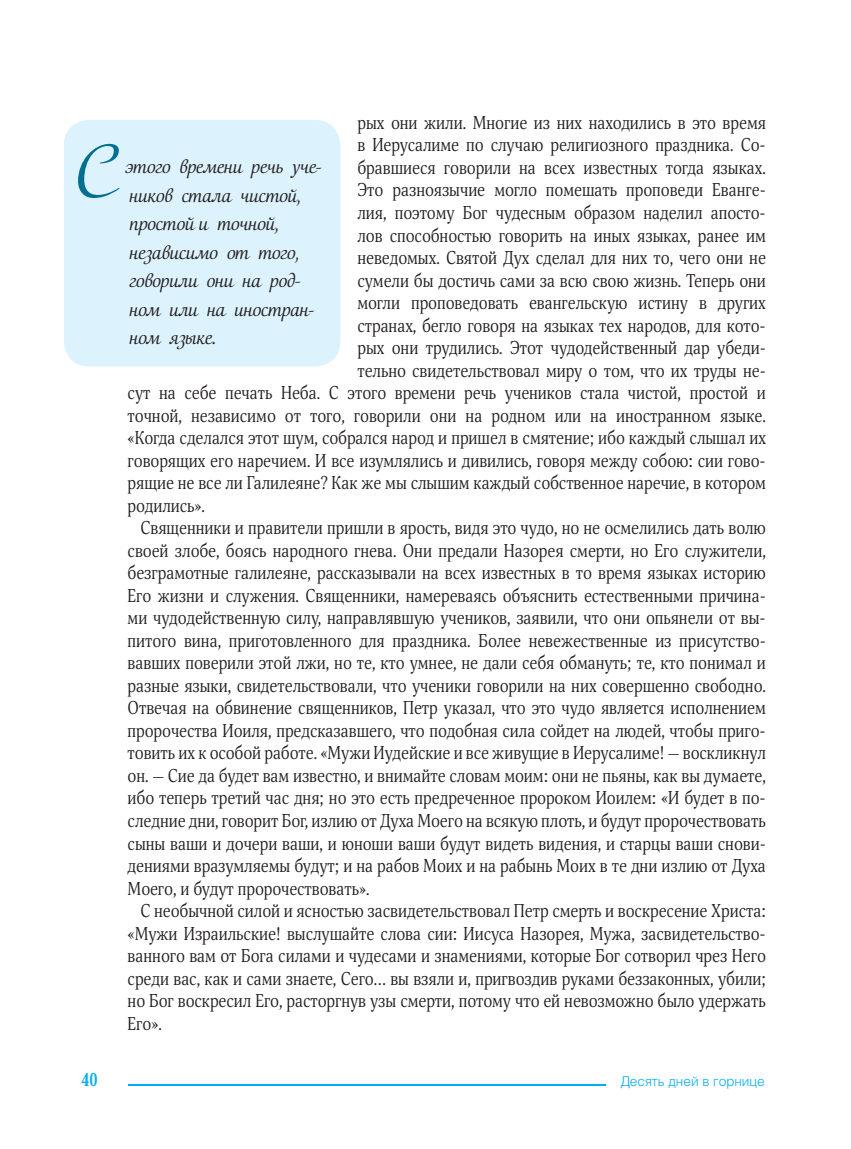
<style>
.page{position:relative;width:851px;height:1149px;background:#fff}
.page>*{position:absolute;margin:0;border:0;box-sizing:border-box;transform-origin:0 0}
.t1{font:68.4px "Orbi Calligraphic Three";color:#006f92}
.t2{font:condensed 18px "Orbi";color:#231f20}
.t3{font:18px/28.5px "Orbi Calligraphic One";letter-spacing:-.02em;color:#231f20}
.t4{font:700 condensed 18px "Orbi";color:#00aeef}
.t5{font:300 13.5px "Helios";color:#00aeef}
</style>
<div class="page">
<hr style="left:128px;top:1083px;width:477px;height:2px;background:#00aeef">
<div style="left:64px;top:120px;width:276px;height:246px;background:#dcf2fc;border-radius:26px"></div>
<p class="t2" style="left:357px;top:111px;width:410px">рых они жили. Многие из них находились в это время</p>
<p class="t2" style="left:357px;top:133px;width:410px">в Иерусалиме по случаю религиозного праздника. Со-</p>
<p class="t2" style="left:357px;top:156px;width:410px">бравшиеся говорили на всех известных тогда языках.</p>
<p class="t2" style="left:357px;top:178px;width:410px">Это разноязычие могло помешать проповеди Еванге-</p>
<p class="t2" style="left:357px;top:201px;width:410px">лия, поэтому Бог чудесным образом наделил апосто-</p>
<p class="t2" style="left:357px;top:223px;width:410px">лов способностью говорить на иных языках, ранее им</p>
<p class="t2" style="left:357px;top:246px;width:410px">неведомых. Святой Дух сделал для них то, чего они не</p>
<p class="t2" style="left:357px;top:268px;width:410px">сумели бы достичь сами за всю свою жизнь. Теперь они</p>
<p class="t2" style="left:357px;top:291px;width:410px">могли проповедовать евангельскую истину в других</p>
<p class="t2" style="left:357px;top:313px;width:410px">странах, бегло говоря на языках тех народов, для кото-</p>
<p class="t2" style="left:357px;top:336px;width:410px">рых они трудились. Этот чудодейственный дар убеди-</p>
<p class="t2" style="left:357px;top:358px;width:410px">тельно свидетельствовал миру о том, что их труды не-</p>
<p class="t2" style="left:128px;top:381px;width:639px">сут на себе печать Неба. С этого времени речь учеников стала чистой, простой и</p>
<p class="t2" style="left:128px;top:403px;width:639px">точной, независимо от того, говорили они на родном или на иностранном языке.</p>
<p class="t2" style="left:128px;top:426px;width:639px">«Когда сделался этот шум, собрался народ и пришел в смятение; ибо каждый слышал их</p>
<p class="t2" style="left:128px;top:448px;width:639px">говорящих его наречием. И все изумлялись и дивились, говоря между собою: сии гово-</p>
<p class="t2" style="left:128px;top:471px;width:639px">рящие не все ли Галилеяне? Как же мы слышим каждый собственное наречие, в котором</p>
<p class="t2" style="left:128px;top:493px;width:79px">родились».</p>
<p class="t2" style="left:140px;top:516px;width:627px">Священники и правители пришли в ярость, видя это чудо, но не осмелились дать волю</p>
<p class="t2" style="left:128px;top:538px;width:639px">своей злобе, боясь народного гнева. Они предали Назорея смерти, но Его служители,</p>
<p class="t2" style="left:128px;top:561px;width:639px">безграмотные галилеяне, рассказывали на всех известных в то время языках историю</p>
<p class="t2" style="left:128px;top:583px;width:639px">Его жизни и служения. Священники, намереваясь объяснить естественными причина-</p>
<p class="t2" style="left:128px;top:606px;width:639px">ми чудодейственную силу, направлявшую учеников, заявили, что они опьянели от вы-</p>
<p class="t2" style="left:128px;top:628px;width:639px">питого вина, приготовленного для праздника. Более невежественные из присутство-</p>
<p class="t2" style="left:128px;top:651px;width:639px">вавших поверили этой лжи, но те, кто умнее, не дали себя обмануть; те, кто понимал и</p>
<p class="t2" style="left:128px;top:673px;width:639px">разные языки, свидетельствовали, что ученики говорили на них совершенно свободно.</p>
<p class="t2" style="left:128px;top:696px;width:639px">Отвечая на обвинение священников, Петр указал, что это чудо является исполнением</p>
<p class="t2" style="left:128px;top:718px;width:639px">пророчества Иоиля, предсказавшего, что подобная сила сойдет на людей, чтобы приго-</p>
<p class="t2" style="left:128px;top:741px;width:639px">товить их к особой работе. «Мужи Иудейские и все живущие в Иерусалиме! — воскликнул</p>
<p class="t2" style="left:128px;top:763px;width:639px">он. — Сие да будет вам известно, и внимайте словам моим: они не пьяны, как вы думаете,</p>
<p class="t2" style="left:128px;top:786px;width:639px">ибо теперь третий час дня; но это есть предреченное пророком Иоилем: «И будет в по-</p>
<p class="t2" style="left:128px;top:808px;width:639px">следние дни, говорит Бог, излию от Духа Моего на всякую плоть, и будут пророчествовать</p>
<p class="t2" style="left:128px;top:831px;width:639px">сыны ваши и дочери ваши, и юноши ваши будут видеть видения, и старцы ваши снови-</p>
<p class="t2" style="left:128px;top:853px;width:639px">дениями вразумляемы будут; и на рабов Моих и на рабынь Моих в те дни излию от Духа</p>
<p class="t2" style="left:128px;top:876px;width:243px">Моего, и будут пророчествовать».</p>
<p class="t2" style="left:140px;top:898px;width:626px">С необычной силой и ясностью засвидетельствовал Петр смерть и воскресение Христа:</p>
<p class="t2" style="left:128px;top:921px;width:639px">«Мужи Израильские! выслушайте слова сии: Иисуса Назорея, Мужа, засвидетельство-</p>
<p class="t2" style="left:128px;top:943px;width:639px">ванного вам от Бога силами и чудесами и знамениями, которые Бог сотворил чрез Него</p>
<p class="t2" style="left:128px;top:966px;width:639px">среди вас, как и сами знаете, Сего... вы взяли и, пригвоздив руками беззаконных, убили;</p>
<p class="t2" style="left:128px;top:988px;width:639px">но Бог воскресил Его, расторгнув узы смерти, потому что ей невозможно было удержать</p>
<p class="t2" style="left:128px;top:1011px;width:36px">Его».</p>
<h1 class="t1" style="left:73px;top:133px;width:42px">С</h1>
<p class="t3" style="left:125px;top:153px;width:198px">этого времени речь уче&shy;ников стала чистой, простой и точной, независимо от того, говорили они на род&shy;ном или на иностран&shy;ном языке.</p>
<p class="t4" style="left:81px;top:1067px;width:18px">40</p>
<p class="t5" style="left:620px;top:1072px;width:145px">Десять дней в горнице</p>
</div>
